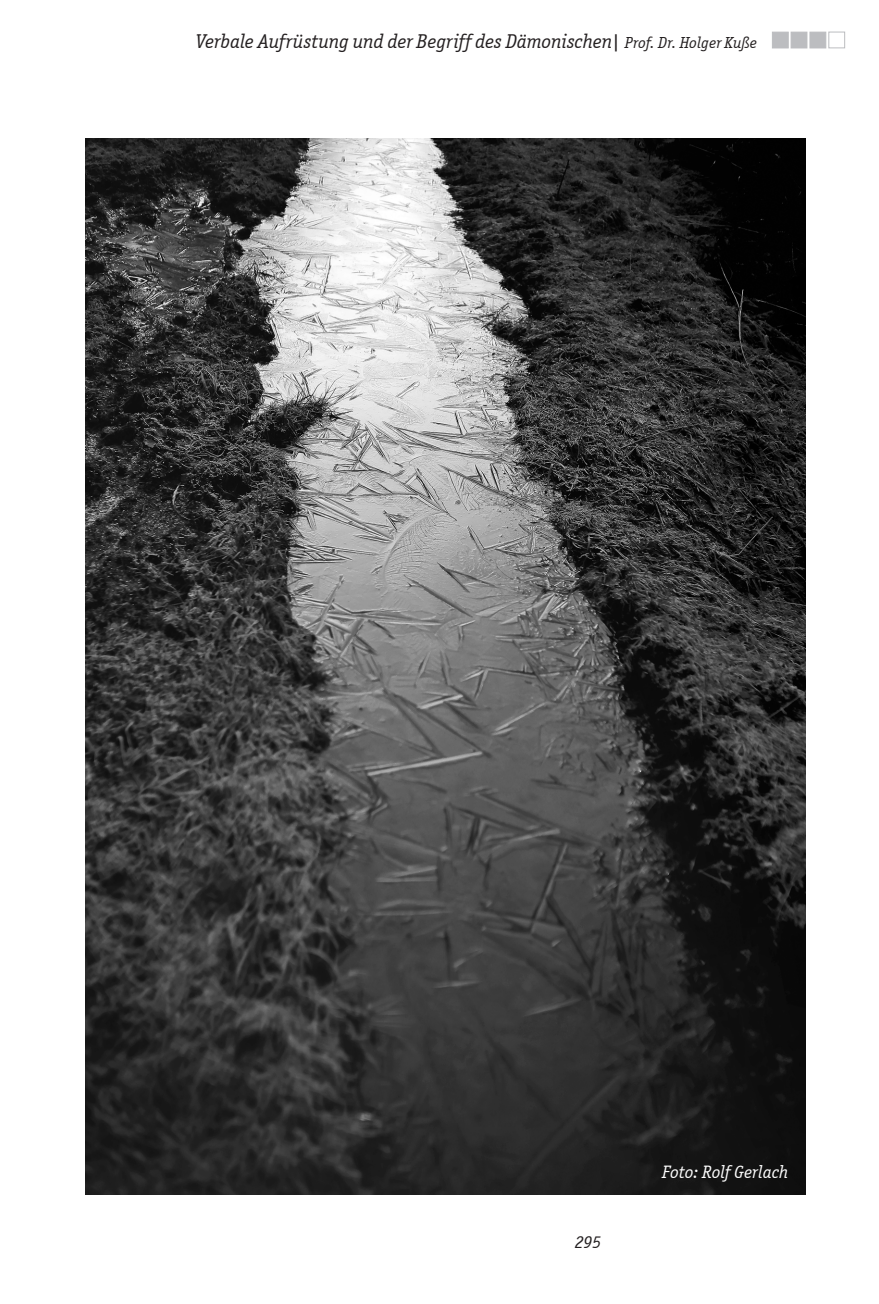
<style>
.page{position:relative;width:879px;height:1304px;background:#fff}
.page>*{position:absolute;margin:0;border:0;box-sizing:border-box;transform-origin:0 0}
.t1{font:20px "Officina Serif ITCTT Book Ita";color:#231f20}
.t2{font:18px "Officina Serif ITCTT Book Ita";letter-spacing:.01em;color:#fff}
.t3{font:18px "Officina Serif ITCTT Book Ita";color:#231f20}
.s1{font-size:16px}
</style>
<div class="page">
<div style="left:772px;top:32px;width:16px;height:16px;background:#bcbdc0"></div>
<div style="left:791px;top:32px;width:16px;height:16px;background:#bcbdc0"></div>
<div style="left:809px;top:32px;width:17px;height:16px;background:#bcbdc0;border:1px solid #bcbdc0"></div>
<div style="left:828px;top:32px;width:17px;height:16px;background:#fff;border:1px solid #bcbdc0"></div>
<img style="left:85px;top:139px;width:720px;height:1056px">
<p class="t1" style="left:196px;top:30px;width:562px">Verbale Aufrüstung und der Begriff des Dämonischen| <span class="s1">Prof. Dr. Holger Kuße</span></p>
<p class="t3" style="left:575px;top:1232px;width:28px">295</p>
<p class="t2" style="left:662px;top:1162px;width:128px">Foto: Rolf Gerlach</p>
</div>
